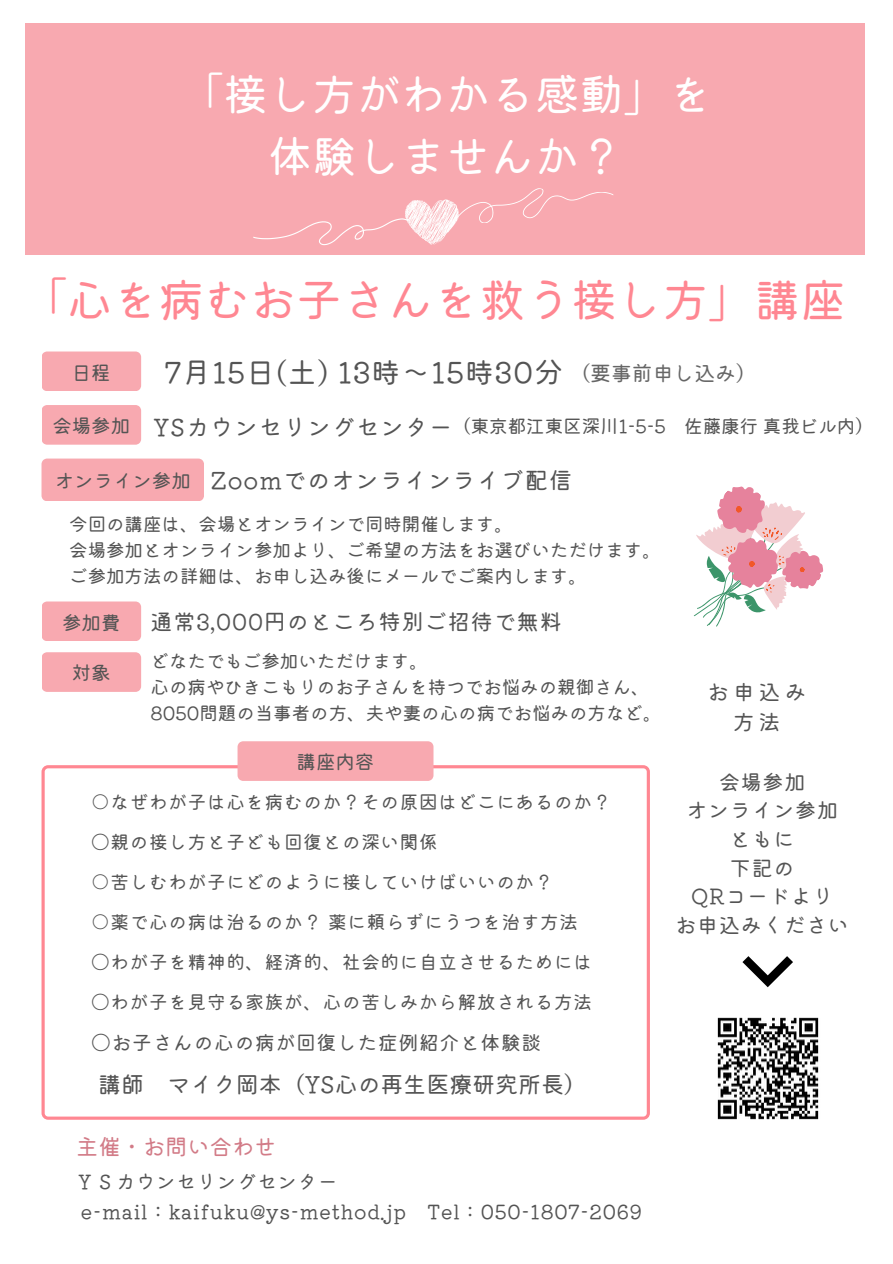
<style>
.page{position:relative;width:893px;height:1264px;background:#fff}
.page>*{position:absolute;margin:0;border:0;box-sizing:border-box;transform-origin:0 0}
.t1{font:45.75px "Kiwi Maru";color:#ff8792}
.t2{font:44.55px "Kiwi Maru";color:#fff}
.t3{font:28.65px "Kiwi Maru";letter-spacing:.04em;color:#545454}
.t4{font:23.4px "Kiwi Maru";letter-spacing:.04em;color:#545454}
.t5{font:23.25px "Kiwi Maru";letter-spacing:.04em;color:#545454}
.t6{font:22.95px "Kiwi Maru";color:#545454}
.t7{font:22.2px "Kiwi Maru";color:#d27b87}
.t8{font:22.05px "Kiwi Maru";letter-spacing:.04em;color:#545454}
.t9{font:21.45px/29.8px "Kiwi Maru";color:#545454;text-align:center}
.t10{font:21px "Kiwi Maru";letter-spacing:.04em;color:#545454}
.t11{font:20.85px "Kiwi Maru";color:#666}
.t12{font:19.65px "Kiwi Maru";letter-spacing:.04em;color:#545454}
.t13{font:19.5px "Kiwi Maru";letter-spacing:.04em;color:#545454}
.t14{font:19.5px "Kiwi Maru";color:#545454}
.t15{font:18.6px "Kiwi Maru";letter-spacing:.04em;color:#545454}
.t16{font:18.45px "Kiwi Maru";color:#545454}
</style>
<div class="page">
<div style="left:26px;top:23px;width:838px;height:232px;background:#f8a9b0"></div>
<svg style="left:41px;top:765px;width:609px;height:354px"></svg>
<div style="left:42px;top:351px;width:99px;height:40px;background:#f8a9b0"></div>
<div style="left:41px;top:458px;width:162px;height:43px;background:#f8a9b0"></div>
<div style="left:42px;top:405px;width:99px;height:39px;background:#f8a9b0"></div>
<div style="left:237px;top:741px;width:196px;height:40px;background:#f8a9b0"></div>
<svg style="left:86px;top:1053px;width:513px;height:59px"></svg>
<div style="left:42px;top:601px;width:99px;height:40px;background:#f8a9b0"></div>
<svg style="left:693px;top:486px;width:131px;height:141px"></svg>
<svg style="left:742px;top:956px;width:51px;height:31px"></svg>
<div style="left:42px;top:652px;width:99px;height:40px;background:#f8a9b0"></div>
<img style="left:717px;top:1017px;width:102px;height:103px">
<svg style="left:253px;top:188px;width:361px;height:57px"></svg>
<p class="t2" style="left:179px;top:59px;width:535px">「接し方がわかる感動」を</p>
<p class="t2" style="left:268px;top:121px;width:357px">体験しませんか？</p>
<p class="t1" style="left:21px;top:263px;width:826px">「心を病むお子さんを救う接し方」講座</p>
<p class="t3" style="left:165px;top:349px;width:400px">7月 15日 (土) 13時～ 15時30分</p>
<p class="t16" style="left:452px;top:412px;width:423px">（東京都江東区深川1-5-5 佐藤康行真我ビル内）</p>
<p class="t5" style="left:211px;top:461px;width:363px">Zoomでのオンラインライブ配信</p>
<p class="t11" style="left:569px;top:356px;width:189px">（要事前申し込み）</p>
<p class="t13" style="left:72px;top:357px;width:40px">日程</p>
<p class="t13" style="left:52px;top:410px;width:79px">会場参加</p>
<p class="t4" style="left:153px;top:409px;width:301px">YSカウンセリングセンター</p>
<p class="t14" style="left:55px;top:465px;width:138px">オンライン参加</p>
<p class="t16" style="left:69px;top:510px;width:445px">今回の講座は、会場とオンラインで同時開催します。</p>
<p class="t16" style="left:69px;top:535px;width:593px">会場参加とオンライン参加より、ご希望の方法をお選びいただけます。</p>
<p class="t16" style="left:69px;top:561px;width:519px">ご参加方法の詳細は、お申し込み後にメールでご案内します。</p>
<p class="t13" style="left:62px;top:607px;width:60px">参加費</p>
<p class="t13" style="left:72px;top:657px;width:40px">対象</p>
<p class="t8" style="left:150px;top:604px;width:413px">通常3,000円のところ特別ご招待で無料</p>
<p class="t16" style="left:150px;top:647px;width:279px">どなたでもご参加いただけます。</p>
<p class="t16" style="left:150px;top:673px;width:500px">心の病やひきこもりのお子さんを持つでお悩みの親御さん、</p>
<p class="t16" style="left:150px;top:698px;width:512px">8050問題の当事者の方、夫や妻の心の病でお悩みの方など。</p>
<p class="t13" style="left:296px;top:746px;width:79px">講座内容</p>
<p class="t15" style="left:91px;top:787px;width:521px">○なぜわが子は心を病むのか？その原因はどこにあるのか？</p>
<p class="t15" style="left:91px;top:827px;width:348px">〇親の接し方と子ども回復との深い関係</p>
<p class="t15" style="left:91px;top:867px;width:463px">○苦しむわが子にどのように接していけばいいのか？</p>
<p class="t15" style="left:91px;top:907px;width:488px">○薬で心の病は治るのか？薬に頼らずにうつを治す方法</p>
<p class="t15" style="left:91px;top:947px;width:502px">〇わが子を精神的、経済的、社会的に自立させるためには</p>
<p class="t15" style="left:91px;top:987px;width:502px">〇わが子を見守る家族が、心の苦しみから解放される方法</p>
<p class="t12" style="left:91px;top:1027px;width:451px">〇お子さんの心の病が回復した症例紹介と体験談</p>
<p class="t6" style="left:98px;top:1066px;width:490px">講師 マイク岡本（YS心の再生医療研究所長）</p>
<p class="t7" style="left:76px;top:1129px;width:202px">主催・お問い合わせ</p>
<p class="t13" style="left:75px;top:1166px;width:264px">ＹＳカウンセリングセンター</p>
<p class="t13" style="left:81px;top:1196px;width:562px">e-mail：kaifuku@ys-method.jp Tel：050-1807-2069</p>
<p class="t9" style="left:707px;top:676px;width:100px">お申込み方法</p>
<p class="t10" style="left:719px;top:765px;width:88px">会場参加</p>
<p class="t10" style="left:686px;top:794px;width:153px">オンライン参加</p>
<p class="t10" style="left:730px;top:822px;width:66px">ともに</p>
<p class="t10" style="left:730px;top:851px;width:66px">下記の</p>
<p class="t10" style="left:691px;top:879px;width:144px">QRコードより</p>
<p class="t10" style="left:675px;top:908px;width:175px">お申込みください</p>
</div>
